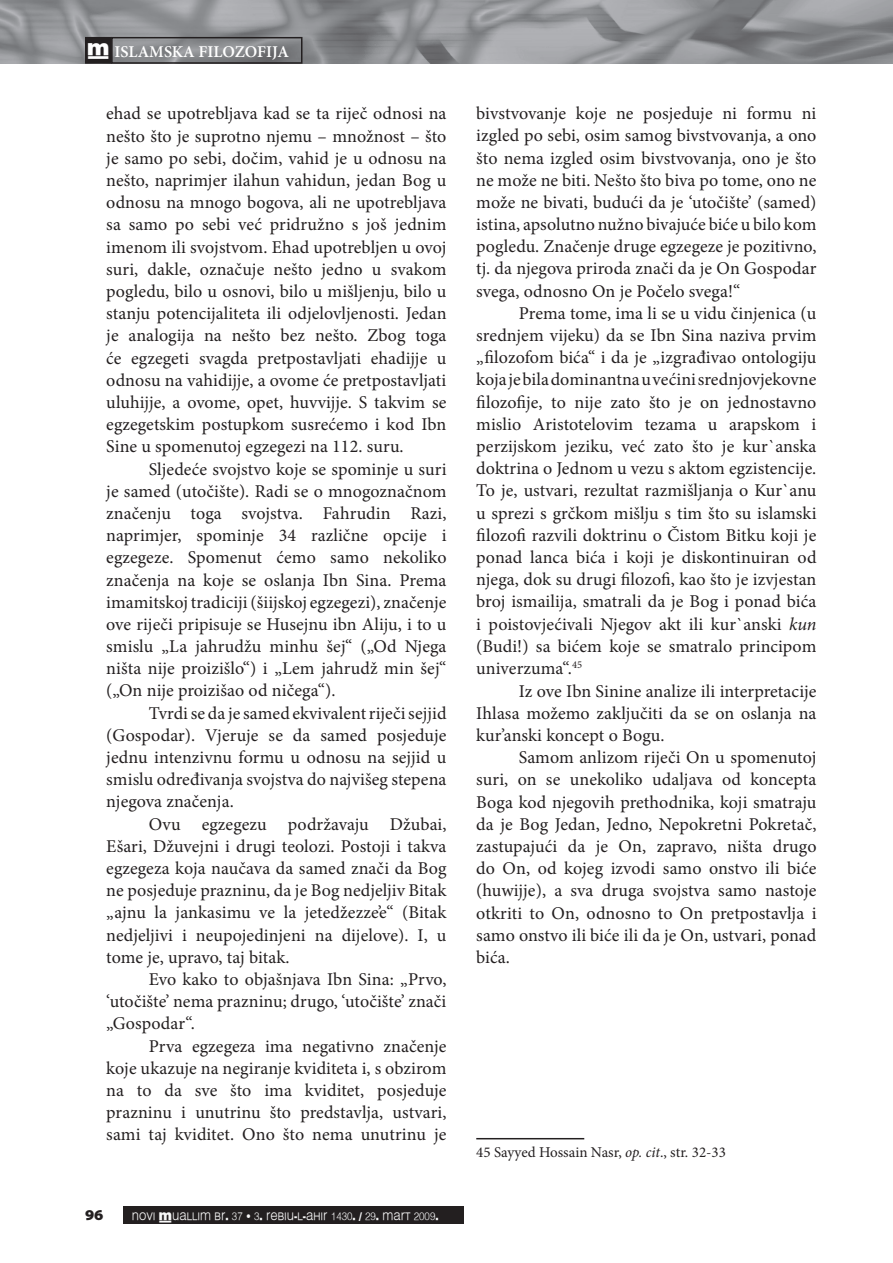
<style>
.page{position:relative;width:893px;height:1263px;background:#fff}
.page>*{position:absolute;margin:0;border:0;box-sizing:border-box;transform-origin:0 0}
.t1{font:18px/22.2px "Minion Pro";letter-spacing:.005em;color:#231f20;text-align:justify}
.t2{font:600 16.5px "Minion Pro";color:#fff}
.t3{font:15px "Minion Pro";color:#231f20}
.t4{font:900 semi-expanded 15px "Myriad Pro";color:#231f20}
.t5{font:10.8px "Muallim";color:#f9f9f9;scale:.91 1}
.s1{font-family:"Muallim";font-weight:400}
.s2{font-style:italic}
</style>
<div class="page">
<img style="left:0;top:0;width:893px;height:64px">
<div style="left:86px;top:38px;width:25px;height:25px;background:#231f20"></div>
<div style="left:85px;top:37px;width:27px;height:27px;border:2px solid #231f20"></div>
<div style="left:111px;top:37px;width:191px;height:27px;border:2px solid #231f20"></div>
<div style="left:123px;top:1206px;width:340px;height:18px;background:#231f20"></div>
<hr style="left:476px;top:1138px;width:108px;height:1px;background:#231f20">
<p class="t2" style="left:87px;top:40px;width:203px"><span class="s1">†</span> ISLAMSKA FILOZOFIJA</p>
<p class="t1" style="left:106px;top:103px;width:342px">ehad se upotrebljava kad se ta riječ odnosi na nešto što je suprotno njemu – množnost – što je samo po sebi, dočim, vahid je u odnosu na nešto, naprimjer ilahun vahidun, jedan Bog u odnosu na mnogo bogova, ali ne upotrebljava sa samo po sebi već pridružno s još jednim imenom ili svojstvom. Ehad upotrebljen u ovoj suri, dakle, označuje nešto jedno u svakom pogledu, bilo u osnovi, bilo u mišljenju, bilo u stanju potencijaliteta ili odjelovljenosti. Jedan je analogija na nešto bez nešto. Zbog toga će egzegeti svagda pretpostavljati ehadijje u odnosu na vahidijje, a ovome će pretpostavljati uluhijje, a ovome, opet, huvvijje. S takvim se egzegetskim postupkom susrećemo i kod Ibn Sine u spomenutoj egzegezi na 112. suru.</p>
<p class="t1" style="left:106px;top:458px;width:342px;text-indent:43px">Sljedeće svojstvo koje se spominje u suri je samed (utočište). Radi se o mnogoznačnom značenju toga svojstva. Fahrudin Razi, naprimjer, spominje 34 različne opcije i egzegeze. Spomenut ćemo samo nekoliko značenja na koje se oslanja Ibn Sina. Prema imamitskoj tradiciji (šiijskoj egzegezi), značenje ove riječi pripisuje se Husejnu ibn Aliju, i to u smislu „La jahrudžu minhu šej“ („Od Njega ništa nije proizišlo“) i „Lem jahrudž min šej“ („On nije proizišao od ničega“).</p>
<p class="t1" style="left:106px;top:702px;width:342px;text-indent:43px">Tvrdi se da je samed ekvivalent riječi sejjid (Gospodar). Vjeruje se da samed posjeduje jednu intenzivnu formu u odnosu na sejjid u smislu određivanja svojstva do najvišeg stepena njegova značenja.</p>
<p class="t1" style="left:106px;top:813px;width:342px;text-indent:43px">Ovu egzegezu podržavaju Džubai, Ešari, Džuvejni i drugi teolozi. Postoji i takva egzegeza koja naučava da samed znači da Bog ne posjeduje prazninu, da je Bog nedjeljiv Bitak „ajnu la jankasimu ve la jetedžezze’e“ (Bitak nedjeljivi i neupojedinjeni na dijelove). I, u tome je, upravo, taj bitak.</p>
<p class="t1" style="left:106px;top:968px;width:342px;text-indent:43px">Evo kako to objašnjava Ibn Sina: „Prvo, ‘utočište’ nema prazninu; drugo, ‘utočište’ znači „Gospodar“.</p>
<p class="t1" style="left:106px;top:1035px;width:342px;text-indent:43px">Prva egzegeza ima negativno značenje koje ukazuje na negiranje kviditeta i, s obzirom na to da sve što ima kviditet, posjeduje prazninu i unutrinu što predstavlja, ustvari, sami taj kviditet. Ono što nema unutrinu je</p>
<p class="t4" style="left:85px;top:1206px;width:20px">96</p>
<p class="t5" style="left:132px;top:1209px;width:339px">NOVI †UALLIM BR. 37 • 3. REBIU-L-AHIR 1430. / 29. MART 2009.</p>
<p class="t1" style="left:476px;top:102px;width:342px">bivstvovanje koje ne posjeduje ni formu ni izgled po sebi, osim samog bivstvovanja, a ono što nema izgled osim bivstvovanja, ono je što ne može ne biti. Nešto što biva po tome, ono ne može ne bivati, budući da je ‘utočište’ (samed) istina, apsolutno nužno bivajuće biće u bilo kom pogledu. Značenje druge egzegeze je pozitivno, tj. da njegova priroda znači da je On Gospodar svega, odnosno On je Počelo svega!“</p>
<p class="t1" style="left:476px;top:302px;width:342px;text-indent:43px">Prema tome, ima li se u vidu činjenica (u srednjem vijeku) da se Ibn Sina naziva prvim „filozofom bića“ i da je „izgrađivao ontologiju koja je bila dominantna u većini srednjovjekovne filozofije, to nije zato što je on jednostavno mislio Aristotelovim tezama u arapskom i perzijskom jeziku, već zato što je kur`anska doktrina o Jednom u vezu s aktom egzistencije.<br>To je, ustvari, rezultat razmišljanja o Kur`anu u sprezi s grčkom mišlju s tim što su islamski filozofi razvili doktrinu o Čistom Bitku koji je ponad lanca bića i koji je diskontinuiran od njega, dok su drugi filozofi, kao što je izvjestan broj ismailija, smatrali da je Bog i ponad bića i poistovjećivali Njegov akt ili kur`anski <span class="s2">kun </span>(Budi!) sa bićem koje se smatralo principom univerzuma“.<sup>45</sup></p>
<p class="t1" style="left:476px;top:680px;width:342px;text-indent:43px">Iz ove Ibn Sinine analize ili interpretacije Ihlasa možemo zaključiti da se on oslanja na kur’anski koncept o Bogu.</p>
<p class="t1" style="left:476px;top:746px;width:342px;text-indent:43px">Samom anlizom riječi On u spomenutoj suri, on se unekoliko udaljava od koncepta Boga kod njegovih prethodnika, koji smatraju da je Bog Jedan, Jedno, Nepokretni Pokretač, zastupajući da je On, zapravo, ništa drugo do On, od kojeg izvodi samo onstvo ili biće (huwijje), a sva druga svojstva samo nastoje otkriti to On, odnosno to On pretpostavlja i samo onstvo ili biće ili da je On, ustvari, ponad bića.</p>
<p class="t3" style="left:476px;top:1142px;width:251px">45 Sayyed Hossain Nasr, <span class="s2">op. cit</span>., str. 32-33</p>
</div>
